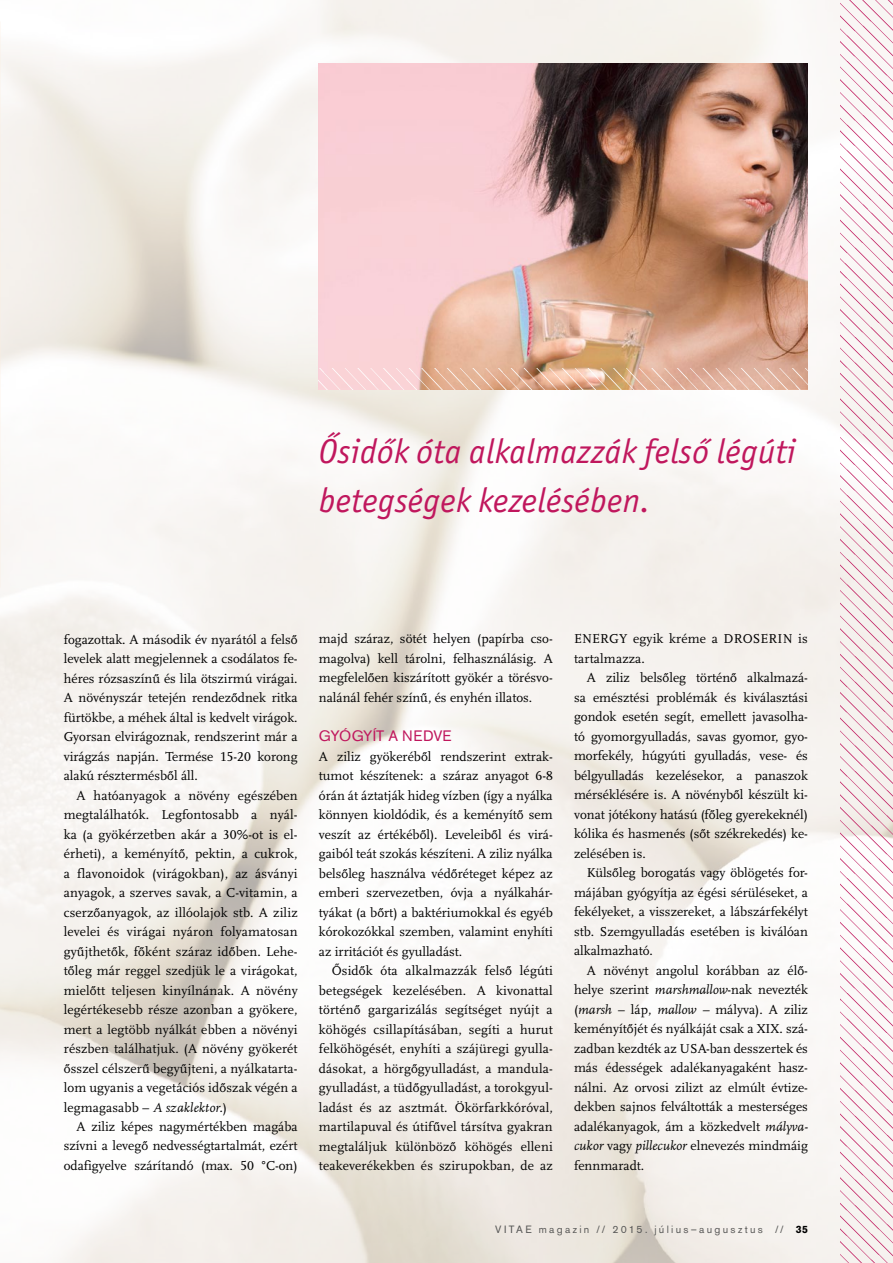
<style>
.page{position:relative;width:893px;height:1263px;background:#fff}
.page>*{position:absolute;margin:0;border:0;box-sizing:border-box;transform-origin:0 0}
.t1{font:italic 34.5px/49.5px "Officina San Itc TCE";letter-spacing:.01em;color:#c0175d}
.t2{font:15px "Akzidenz Grotesk BECE";color:#c0175d}
.t3{font:13.5px/19.5px "Scala CELF";color:#000;text-align:justify}
.t4{font:10.5px "Akzidenz Grotesk BECE";letter-spacing:.22em;color:#575756}
.s1{font-family:"Scala Pro";font-style:italic}
.s2{font-weight:700;color:#000}
</style>
<div class="page">
<img style="left:0;top:0;width:840px;height:1263px">
<img style="left:319px;top:64px;width:489px;height:304px">
<img style="left:319px;top:368px;width:489px;height:22px">
<img style="left:840px;top:0;width:53px;height:1263px">
<img style="left:0;top:21px;width:1px;height:566px">
<svg style="left:0;top:561px;width:1px;height:26px"></svg>
<h1 class="t1" style="left:319px;top:427px;width:478px">Ősidők óta alkalmazzák felső légúti betegségek kezelésében.</h1>
<p class="t3" style="left:64px;top:629px;width:235px">fogazottak. A második év nyarától a felső levelek alatt megjelennek a csodálatos fe&shy;héres rózsaszínű és lila ötszirmú virágai.<br>A növényszár tetején rendeződnek ritka fürtökbe, a méhek által is kedvelt virágok.<br>Gyorsan elvirágoznak, rendszerint már a virágzás napján. Termése 15-20 korong alakú résztermésből áll.</p>
<p class="t3" style="left:64px;top:785px;width:235px;text-indent:13px">A hatóanyagok a növény egészében megtalálhatók. Legfontosabb a nyál&shy;ka (a gyökérzetben akár a 30%-ot is el&shy;érheti), a keményítő, pektin, a cukrok, a flavonoidok (virágokban), az ásványi anyagok, a szerves savak, a C-vitamin, a cserzőanyagok, az illóolajok stb. A ziliz levelei és virágai nyáron folyamatosan gyűjthetők, főként száraz időben. Lehe&shy;tőleg már reggel szedjük le a virágokat, mielőtt teljesen kinyílnának. A növény legértékesebb része azonban a gyökere, mert a legtöbb nyálkát ebben a növényi részben találhatjuk. (A növény gyökerét ősszel célszerű begyűjteni, a nyálkatarta&shy;lom ugyanis a vegetációs időszak végén a legmagasabb – <span class="s1">A szaklektor.</span>)</p>
<p class="t3" style="left:64px;top:1117px;width:235px;text-indent:13px">A ziliz képes nagymértékben magába szívni a levegő nedvességtartalmát, ezért odafigyelve szárítandó (max. 50 °C-on)</p>
<p class="t3" style="left:319px;top:629px;width:235px">majd száraz, sötét helyen (papírba cso&shy;magolva) kell tárolni, felhasználásig. A megfelelően kiszárított gyökér a törésvo&shy;nalánál fehér színű, és enyhén illatos.</p>
<p class="t2" style="left:319px;top:727px;width:134px">GYÓGYÍT A NEDVE</p>
<p class="t3" style="left:319px;top:746px;width:235px">A ziliz gyökeréből rendszerint extrak&shy;tumot készítenek: a száraz anyagot 6-8 órán át áztatják hideg vízben (így a nyálka könnyen kioldódik, és a keményítő sem veszít az értékéből). Leveleiből és virá&shy;gaiból teát szokás készíteni. A ziliz nyálka belsőleg használva védőréteget képez az emberi szervezetben, óvja a nyálkahár&shy;tyákat (a bőrt) a baktériumokkal és egyéb kórokozókkal szemben, valamint enyhíti az irritációt és gyulladást.</p>
<p class="t3" style="left:319px;top:961px;width:235px;text-indent:13px">Ősidők óta alkalmazzák felső légúti betegségek kezelésében. A kivonattal történő gargarizálás segítséget nyújt a köhögés csillapításában, segíti a hurut felköhögését, enyhíti a szájüregi gyulla&shy;dásokat, a hörgőgyulladást, a mandula&shy;gyulladást, a tüdőgyulladást, a torokgyul&shy;ladást és az asztmát. Ökörfarkkóróval, martilapuval és útifűvel társítva gyakran megtaláljuk különböző köhögés elleni teakeverékekben és szirupokban, de az</p>
<p class="t3" style="left:574px;top:629px;width:235px">ENERGY egyik kréme a DROSERIN is tartalmazza.</p>
<p class="t3" style="left:574px;top:668px;width:235px;text-indent:13px">A ziliz belsőleg történő alkalmazá&shy;sa emésztési problémák és kiválasztási gondok esetén segít, emellett javasolha&shy;tó gyomorgyulladás, savas gyomor, gyo&shy;morfekély, húgyúti gyulladás, vese- és bélgyulladás kezelésekor, a panaszok mérséklésére is. A növényből készült ki&shy;vonat jótékony hatású (főleg gyerekeknél) kólika és hasmenés (sőt székrekedés) ke&shy;zelésében is.</p>
<p class="t3" style="left:574px;top:863px;width:235px;text-indent:13px">Külsőleg borogatás vagy öblögetés for&shy;májában gyógyítja az égési sérüléseket, a fekélyeket, a visszereket, a lábszárfekélyt stb. Szemgyulladás esetében is kiválóan alkalmazható.</p>
<p class="t3" style="left:574px;top:961px;width:235px;text-indent:13px">A növényt angolul korábban az élő&shy;helye szerint <span class="s1">marshmallow</span>-nak nevezték (<span class="s1">marsh</span> – láp, <span class="s1">mallow –</span> mályva). A ziliz keményítőjét és nyálkáját csak a XIX. szá&shy;zadban kezdték az USA-ban desszertek és más édességek adalékanyagaként hasz&shy;nálni. Az orvosi zilizt az elmúlt évtize&shy;dekben sajnos felváltották a mesterséges adalékanyagok, ám a közkedvelt <span class="s1">mályva&shy;cukor</span> vagy <span class="s1">pillecukor</span> elnevezés mindmáig fennmaradt.</p>
<p class="t4" style="left:495px;top:1223px;width:314px">VITAE magazin // 2015. július–augusztus // <span class="s2">35</span></p>
</div>
